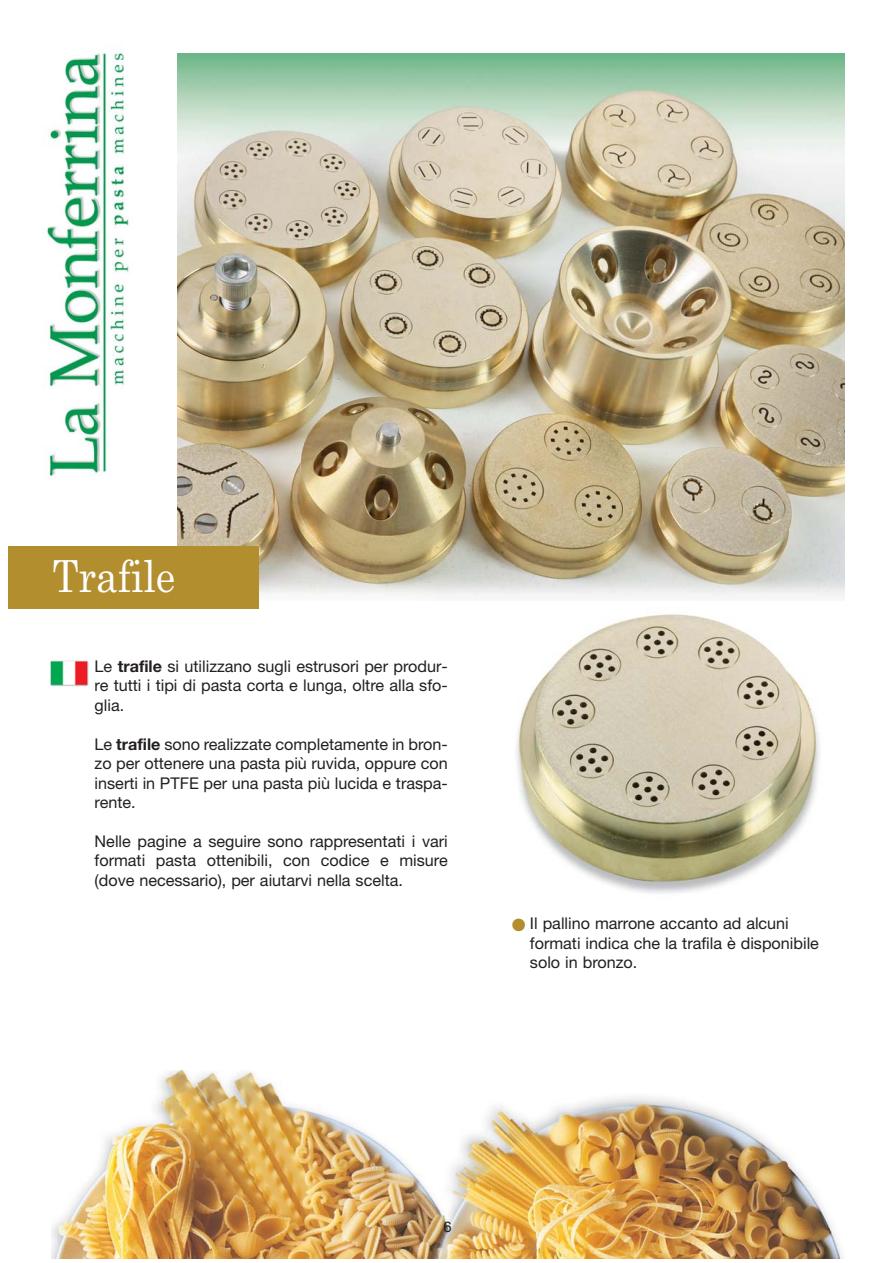
<style>
.page{position:relative;width:893px;height:1263px;background:#fff}
.page>*{position:absolute;margin:0;border:0;box-sizing:border-box;transform-origin:0 0}
.t1{font:44.1px "Century Schoolbook";color:#fff;scale:.89 1}
.t2{font:16.2px/19.4px "Helvetica Neue";color:#231f20;text-align:justify}
.t3{font:14.7px "Helvetica Neue";color:#231f20}
.s1{font-weight:700}
</style>
<div class="page">
<img style="left:52px;top:1070px;width:792px;height:189px">
<img style="left:178px;top:54px;width:666px;height:542px">
<img style="left:46px;top:52px;width:84px;height:425px">
<div style="left:8px;top:546px;width:251px;height:62px;background:#b28e2f"></div>
<img style="left:50px;top:660px;width:39px;height:26px">
<img style="left:516px;top:614px;width:304px;height:280px">
<h1 class="t1" style="left:53px;top:551px;width:140px">Trafile</h1>
<p class="t2" style="left:95px;top:658px;width:354px">Le <span class="s1">trafile</span> si utilizzano sugli estrusori per produr&shy;re tutti i tipi di pasta corta e lunga, oltre alla sfo&shy;glia.</p>
<p class="t2" style="left:95px;top:736px;width:354px">Le <span class="s1">trafile</span> sono realizzate completamente in bron&shy;zo per ottenere una pasta più ruvida, oppure con inserti in PTFE per una pasta più lucida e traspa&shy;rente.</p>
<p class="t2" style="left:95px;top:833px;width:354px">Nelle pagine a seguire sono rappresentati i vari formati pasta ottenibili, con codice e misure (dove necessario), per aiutarvi nella scelta.</p>
<p class="t2" style="left:530px;top:916px;width:290px;text-align:left">Il pallino marrone accanto ad alcuni formati indica che la trafila è disponibile solo in bronzo.</p>
<p class="t3" style="left:443px;top:1222px;width:10px">6</p>
</div>
